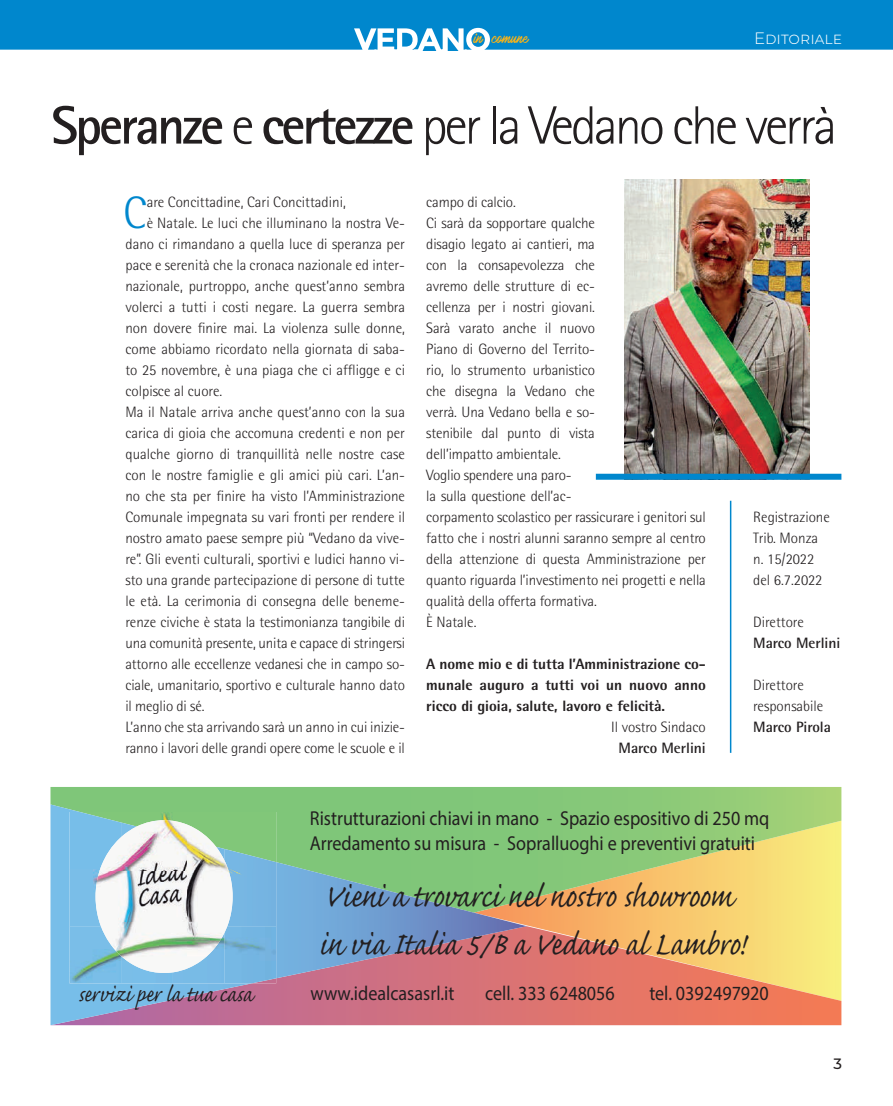
<style>
.page{position:relative;width:893px;height:1106px;background:#fff}
.page>*{position:absolute;margin:0;border:0;box-sizing:border-box;transform-origin:0 0}
.t1{font:300 54px "Rotis Sans Serif Std";letter-spacing:-.055em;color:#231f20}
.t2{font:300 45.45px "Rotis Semi Sans Std";color:#0087cd}
.t3{font:40.35px/48.4px "Caflisch Script Web Pro";color:#231f20;scale:.89 1}
.t4{font:28.2px "Caflisch Script Web Pro";color:#231f20;scale:.9 1}
.t5{font:20.1px/24.2px "Myriad Pro";color:#231f20;scale:.9 1}
.t6{font:300 16.5px "Montserrat";color:#fff}
.t7{font:300 15px/21px "Rotis Semi Sans Std";letter-spacing:-.01em;color:#231f20}
.t8{font:800 15px/21px "Rotis Semi Sans Std";color:#231f20;text-align:justify}
.t9{font:700 15px "Rotis Semi Sans Std";color:#231f20}
.t10{font:500 15px "Montserrat";color:#231f20}
.t11{font:12.75px "Mark My Words";color:#fbb416}
.s1{font-weight:700}
</style>
<div class="page">
<div style="left:0;top:0;width:893px;height:50px;background:#0087cd"></div>
<svg style="left:0;top:28px;width:893px;height:23px"></svg>
<img style="left:625px;top:179px;width:184px;height:295px">
<div style="left:596px;top:474px;width:245px;height:6px;background:#0087cd"></div>
<hr style="left:730px;top:501px;width:1px;height:252px;background:#0087cd">
<svg style="left:527px;top:912px;width:314px;height:14px;background:#f8c76d"></svg>
<svg style="left:527px;top:926px;width:314px;height:99px;background:#ed9a6a"></svg>
<svg style="left:50px;top:787px;width:791px;height:125px;background:#afcc76"></svg>
<svg style="left:50px;top:804px;width:477px;height:221px;background:#a58f9f"></svg>
<img style="left:50px;top:804px;width:424px;height:108px">
<img style="left:137px;top:812px;width:41px;height:8px">
<div style="left:178px;top:812px;width:98px;height:34px;background:#81c779"></div>
<img style="left:70px;top:812px;width:29px;height:57px">
<img style="left:233px;top:862px;width:43px;height:7px">
<img style="left:70px;top:869px;width:29px;height:57px">
<div style="left:229px;top:869px;width:47px;height:57px;background:#75b5e2"></div>
<img style="left:70px;top:926px;width:51px;height:57px">
<img style="left:121px;top:973px;width:52px;height:10px">
<img style="left:173px;top:968px;width:51px;height:15px">
<img style="left:224px;top:926px;width:52px;height:57px">
<img style="left:80px;top:812px;width:57px;height:14px">
<img style="left:233px;top:846px;width:43px;height:16px">
<img style="left:99px;top:820px;width:88px;height:51px">
<img style="left:187px;top:824px;width:46px;height:98px">
<img style="left:96px;top:871px;width:91px;height:51px">
<img style="left:99px;top:922px;width:88px;height:51px">
<img style="left:187px;top:922px;width:42px;height:46px">
<p class="t11" style="left:474px;top:31px;width:56px">in comune</p>
<p class="t6" style="left:754px;top:27px;width:89px">Editoriale</p>
<h1 class="t1" style="left:51px;top:94px;width:788px"><span class="s1">Speranze</span> e <span class="s1">certezze</span> per la Vedano che verrà</h1>
<h2 class="t2" style="left:123px;top:186px;width:25px">C</h2>
<p class="t7" style="left:147px;top:191px;width:201px">are Concittadine, Cari Concittadini,</p>
<p class="t7" style="left:147px;top:212px;width:260px">è Natale. Le luci che illuminano la nostra Ve-</p>
<p class="t7" style="left:125px;top:233px;width:281px">dano ci rimandano a quella luce di speranza per</p>
<p class="t7" style="left:125px;top:254px;width:281px">pace e serenità che la cronaca nazionale ed inter-</p>
<p class="t7" style="left:125px;top:275px;width:281px">nazionale, purtroppo, anche quest’anno sembra</p>
<p class="t7" style="left:125px;top:296px;width:281px">volerci a tutti i costi negare. La guerra sembra</p>
<p class="t7" style="left:125px;top:317px;width:281px">non dovere finire mai. La violenza sulle donne,</p>
<p class="t7" style="left:125px;top:338px;width:281px">come abbiamo ricordato nella giornata di saba-</p>
<p class="t7" style="left:125px;top:359px;width:281px">to 25 novembre, è una piaga che ci affligge e ci</p>
<p class="t7" style="left:125px;top:380px;width:98px">colpisce al cuore.</p>
<p class="t7" style="left:125px;top:401px;width:281px">Ma il Natale arriva anche quest’anno con la sua</p>
<p class="t7" style="left:125px;top:422px;width:281px">carica di gioia che accomuna credenti e non per</p>
<p class="t7" style="left:125px;top:443px;width:281px">qualche giorno di tranquillità nelle nostre case</p>
<p class="t7" style="left:125px;top:464px;width:281px">con le nostre famiglie e gli amici più cari. L’an-</p>
<p class="t7" style="left:125px;top:485px;width:281px">no che sta per finire ha visto l’Amministrazione</p>
<p class="t7" style="left:125px;top:506px;width:281px">Comunale impegnata su vari fronti per rendere il</p>
<p class="t7" style="left:125px;top:527px;width:281px">nostro amato paese sempre più “Vedano da vive-</p>
<p class="t7" style="left:125px;top:548px;width:281px">re”. Gli eventi culturali, sportivi e ludici hanno vi-</p>
<p class="t7" style="left:125px;top:569px;width:281px">sto una grande partecipazione di persone di tutte</p>
<p class="t7" style="left:125px;top:590px;width:281px">le età. La cerimonia di consegna delle beneme-</p>
<p class="t7" style="left:125px;top:611px;width:281px">renze civiche è stata la testimonianza tangibile di</p>
<p class="t7" style="left:125px;top:632px;width:281px">una comunità presente, unita e capace di stringersi</p>
<p class="t7" style="left:125px;top:653px;width:281px">attorno alle eccellenze vedanesi che in campo so-</p>
<p class="t7" style="left:125px;top:674px;width:281px">ciale, umanitario, sportivo e culturale hanno dato</p>
<p class="t7" style="left:125px;top:695px;width:81px">il meglio di sé.</p>
<p class="t7" style="left:125px;top:716px;width:281px">L’anno che sta arrivando sarà un anno in cui inizie-</p>
<p class="t7" style="left:125px;top:737px;width:281px">ranno i lavori delle grandi opere come le scuole e il</p>
<p class="t7" style="left:426px;top:191px;width:281px">campo di calcio.<br>Ci sarà da sopportare qualche<br>disagio legato ai cantieri, ma<br>con la consapevolezza che<br>avremo delle strutture di ec-<br>cellenza per i nostri giovani.<br>Sarà varato anche il nuovo<br>Piano di Governo del Territo-<br>rio, lo strumento urbanistico<br>che disegna la Vedano che<br>verrà. Una Vedano bella e so-<br>stenibile dal punto di vista<br>dell’impatto ambientale.<br>Voglio spendere una paro-<br>la sulla questione dell’ac-<br>corpamento scolastico per rassicurare i genitori sul fatto che i nostri alunni saranno sempre al centro della attenzione di questa Amministrazione per quanto riguarda l’investimento nei progetti e nella qualità della offerta formativa.<br>È Natale.</p>
<p class="t8" style="left:426px;top:653px;width:281px">A nome mio e di tutta l’Amministrazione co&shy;munale auguro a tutti voi un nuovo anno ricco di gioia, salute, lavoro e felicità.</p>
<p class="t7" style="left:611px;top:716px;width:96px">Il vostro Sindaco</p>
<p class="t9" style="left:619px;top:738px;width:89px">Marco Merlini</p>
<p class="t7" style="left:753px;top:506px;width:78px">Registrazione<br>Trib. Monza n. 15/2022 del 6.7.2022</p>
<p class="t7" style="left:753px;top:611px;width:52px">Direttore</p>
<p class="t9" style="left:753px;top:633px;width:89px">Marco Merlini</p>
<p class="t7" style="left:753px;top:674px;width:72px">Direttore responsabile</p>
<p class="t9" style="left:753px;top:717px;width:79px">Marco Pirola</p>
<h3 class="t5" style="left:310px;top:806px;width:512px">Ristrutturazioni chiavi in mano - Spazio espositivo di 250 mq<br>Arredamento su misura - Sopralluoghi e preventivi gratuiti</h3>
<h3 class="t3" style="left:319px;top:873px;width:480px">Vieni a trovarci nel nostro showroom in via Italia 5/B a Vedano al Lambro!</h3>
<h3 class="t4" style="left:78px;top:979px;width:195px">servizi per la tua casa</h3>
<h3 class="t5" style="left:310px;top:981px;width:161px">www.idealcasasrl.it</h3>
<h3 class="t5" style="left:485px;top:981px;width:146px">cell. 333 6248056</h3>
<h3 class="t5" style="left:649px;top:981px;width:134px">tel. 0392497920</h3>
<p class="t10" style="left:833px;top:1053px;width:10px">3</p>
</div>
